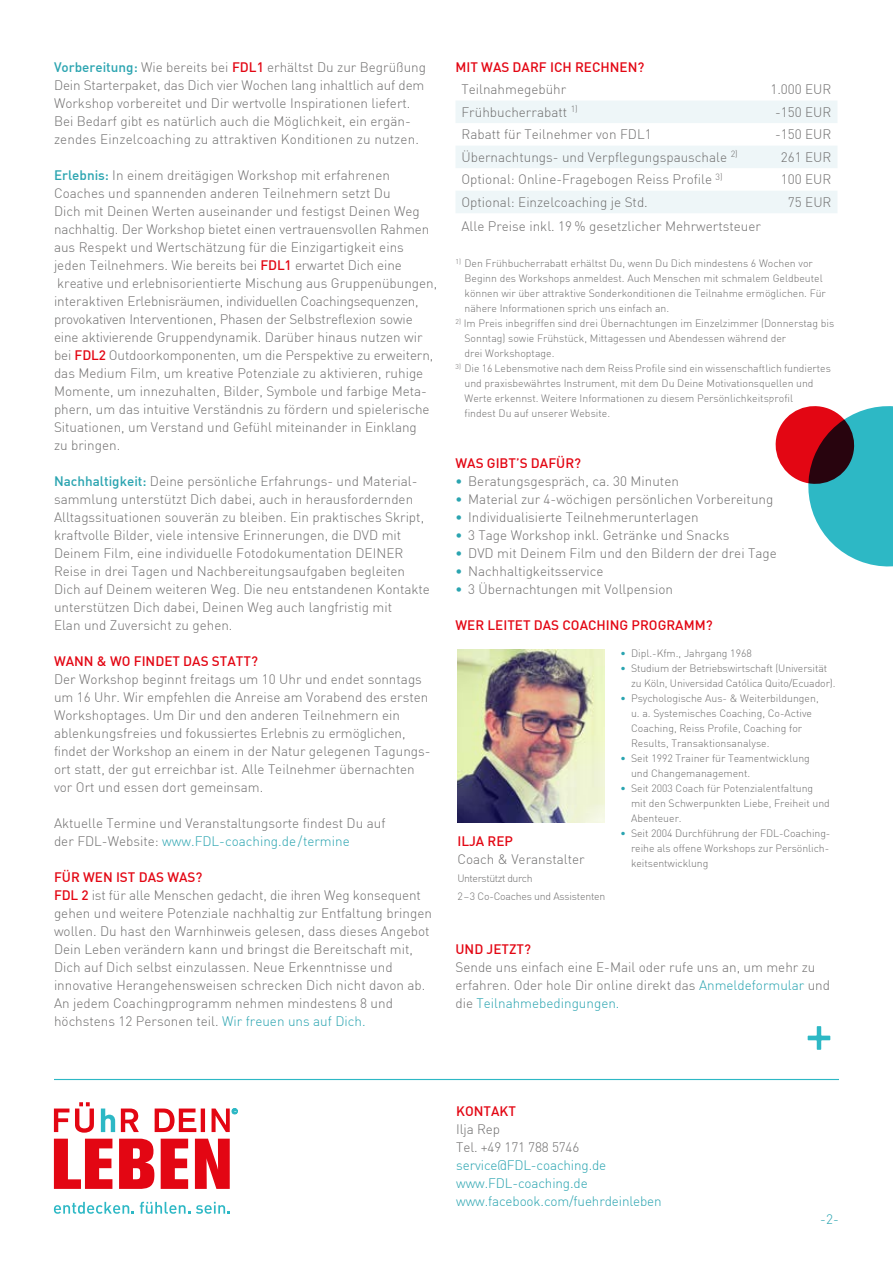
<style>
.page{position:relative;width:893px;height:1263px;background:#fff}
.page>*{position:absolute;margin:0;border:0;box-sizing:border-box;transform-origin:0 0}
.t1{font:300 13.5px/18px "DIN";color:#706f6f}
.t2{font:500 13.5px "DIN";color:#e30613}
.t3{font:300 13.5px/18px "DIN";letter-spacing:-.01em;color:#2aa4b0}
.t4{font:300 10.5px/15px "DIN";color:#706f6f}
.t5{font:300 10.5px/18px "DIN";letter-spacing:-.02em;color:#706f6f}
.s1{font-weight:500;color:#2aa4b0}
.s2{font-weight:500;color:#e30613}
.s3{color:#2aa4b0}
</style>
<div class="page">
<svg style="left:456px;top:101px;width:381px;height:112px"></svg>
<img style="left:457px;top:649px;width:148px;height:173px">
<svg style="left:775px;top:406px;width:118px;height:161px"></svg>
<svg style="left:808px;top:1026px;width:22px;height:24px"></svg>
<hr style="left:54px;top:1079px;width:785px;height:1px;background:#2db8c5">
<svg style="left:54px;top:1202px;width:80px;height:12px"></svg>
<svg style="left:140px;top:1202px;width:50px;height:12px"></svg>
<svg style="left:196px;top:1202px;width:34px;height:12px"></svg>
<svg style="left:54px;top:1139px;width:176px;height:50px"></svg>
<svg style="left:54px;top:1102px;width:184px;height:31px"></svg>
<p class="t1" style="left:54px;top:58px;width:374px"><span class="s1">Vorbereitung:</span> Wie bereits bei <span class="s2">FDL1</span> erhältst Du zur Begrüßung Dein Starterpaket, das Dich vier Wochen lang inhaltlich auf dem Workshop vorbereitet und Dir wertvolle Inspirationen liefert.<br>Bei Bedarf gibt es natürlich auch die Möglichkeit, ein ergän&shy;zendes Einzelcoaching zu attraktiven Konditionen zu nutzen.</p>
<p class="t1" style="left:54px;top:166px;width:385px"><span class="s1">Erlebnis:</span> In einem dreitägigen Workshop mit erfahrenen Coaches und spannenden anderen Teilnehmern setzt Du<br>Dich mit Deinen Werten auseinander und festigst Deinen Weg nachhaltig. Der Workshop bietet einen vertrauensvollen Rahmen aus Respekt und Wertschätzung für die Einzigartigkeit eins jeden Teilnehmers. Wie bereits bei <span class="s2">FDL1</span> erwartet Dich eine kreative und erlebnisorientierte Mischung aus Gruppenübungen, interaktiven Erlebnisräumen, individuellen Coachingsequenzen, provokativen Interventionen, Phasen der Selbstreflexion sowie eine aktivierende Gruppendynamik. Darüber hinaus nutzen wir bei <span class="s2">FDL2</span> Outdoorkomponenten, um die Perspektive zu erweitern, das Medium Film, um kreative Potenziale zu aktivieren, ruhige Momente, um innezuhalten, Bilder, Symbole und farbige Meta&shy;phern, um das intuitive Verständnis zu fördern und spielerische Situationen, um Verstand und Gefühl miteinander in Einklang<br>zu bringen.</p>
<p class="t1" style="left:54px;top:472px;width:377px"><span class="s1">Nachhaltigkeit:</span> Deine persönliche Erfahrungs- und Material&shy;sammlung unterstützt Dich dabei, auch in herausfordernden Alltagssituationen souverän zu bleiben. Ein praktisches Skript, kraftvolle Bilder, viele intensive Erinnerungen, die DVD mit Deinem Film, eine individuelle Fotodokumentation DEINER Reise in drei Tagen und Nachbereitungsaufgaben begleiten Dich auf Deinem weiteren Weg. Die neu entstandenen Kontakte unterstützen Dich dabei, Deinen Weg auch langfristig mit<br>Elan und Zuversicht zu gehen.</p>
<p class="t2" style="left:54px;top:652px;width:205px">WANN &amp; WO FINDET DAS STATT?</p>
<p class="t1" style="left:54px;top:670px;width:378px">Der Workshop beginnt freitags um 10 Uhr und endet sonntags um 16 Uhr. Wir empfehlen die Anreise am Vorabend des ersten Workshoptages. Um Dir und den anderen Teilnehmern ein ablenkungsfreies und fokussiertes Erlebnis zu ermöglichen, findet der Workshop an einem in der Natur gelegenen Tagungs&shy;ort statt, der gut erreichbar ist. Alle Teilnehmer übernachten vor Ort und essen dort gemeinsam.</p>
<p class="t1" style="left:54px;top:814px;width:333px">Aktuelle Termine und Veranstaltungsorte findest Du auf der FDL-Website: <span class="s3">www.FDL-coaching.de/termine</span></p>
<p class="t1" style="left:54px;top:868px;width:379px"><span class="s2">FÜR WEN IST DAS WAS?<br>FDL 2</span> ist für alle Menschen gedacht, die ihren Weg konsequent gehen und weitere Potenziale nachhaltig zur Entfaltung bringen wollen. Du hast den Warnhinweis gelesen, dass dieses Angebot Dein Leben verändern kann und bringst die Bereitschaft mit, Dich auf Dich selbst einzulassen. Neue Erkenntnisse und innovative Herangehensweisen schrecken Dich nicht davon ab.<br>An jedem Coachingprogramm nehmen mindestens 8 und höchstens 12 Personen teil. <span class="s3">Wir freuen uns auf Dich.</span></p>
<p class="t2" style="left:455px;top:58px;width:190px">MIT WAS DARF ICH RECHNEN?</p>
<p class="t1" style="left:461px;top:80px;width:106px">Teilnahmegebü hr</p>
<p class="t1" style="left:770px;top:80px;width:62px">1.000 EUR</p>
<p class="t1" style="left:461px;top:103px;width:118px">Frü hbucherrabatt <sup>1)</sup></p>
<p class="t1" style="left:775px;top:103px;width:58px">-150 EUR</p>
<p class="t1" style="left:461px;top:125px;width:192px">Rabatt für Teilnehmer von FDL1</p>
<p class="t1" style="left:775px;top:125px;width:58px">-150 EUR</p>
<p class="t1" style="left:461px;top:148px;width:278px">Übernachtungs- und Verpflegungspauschale <sup>2)</sup></p>
<p class="t1" style="left:781px;top:148px;width:52px">261 EUR</p>
<p class="t1" style="left:461px;top:170px;width:263px">Optional: Online-Fragebogen Reiss Profile <sup>3)</sup></p>
<p class="t1" style="left:781px;top:170px;width:52px">100 EUR</p>
<p class="t1" style="left:461px;top:193px;width:188px">Optional: Einzelcoaching je Std.</p>
<p class="t1" style="left:788px;top:193px;width:45px">75 EUR</p>
<p class="t1" style="left:461px;top:217px;width:301px">Alle Preise inkl. 19 % gesetzlicher Mehrwertsteuer</p>
<p class="t4" style="left:464px;top:256px;width:363px;text-indent:-9px"><sup>1)</sup> Den Frü hbucherrabatt erhältst Du, wenn Du Dich mindestens 6 Wochen vor Beginn des Workshops anmeldest. Auch Menschen mit schmalem Geldbeutel können wir ü ber attraktive Sonderkonditionen die Teilnahme ermöglichen. Fü r nähere Informationen sprich uns einfach an.</p>
<p class="t4" style="left:464px;top:316px;width:371px;text-indent:-9px"><sup>2)</sup> Im Preis inbegriffen sind drei Übernachtungen im Einzelzimmer (Donnerstag bis<br>Sonntag) sowie Frühstück, Mittagessen und Abendessen während der<br>drei Workshoptage.</p>
<p class="t4" style="left:464px;top:361px;width:368px;text-indent:-9px"><sup>3)</sup> Die 16 Lebensmotive nach dem Reiss Profile sind ein wissenschaftlich fundiertes und praxisbewährtes Instrument, mit dem Du Deine Motivationsquellen und Werte erkennst. Weitere Informationen zu diesem Persönlichkeitsprofil<br>findest Du auf unserer Website.</p>
<p class="t2" style="left:455px;top:455px;width:127px">WAS GIBT’S DAFÜR?</p>
<p class="t1" style="left:455px;top:472px;width:225px"><span class="s1">•</span> Beratungsgespräch, ca. 30 Minuten</p>
<p class="t1" style="left:455px;top:490px;width:319px"><span class="s1">•</span> Material zur 4-wöchigen persönlichen Vorbereitung</p>
<p class="t1" style="left:455px;top:508px;width:245px"><span class="s1">•</span> Individualisierte Teilnehmerunterlagen</p>
<p class="t1" style="left:455px;top:526px;width:276px"><span class="s1">•</span> 3 Tage Workshop inkl. Getränke und Snacks</p>
<p class="t1" style="left:455px;top:544px;width:323px"><span class="s1">•</span> DVD mit Deinem Film und den Bildern der drei Tage</p>
<p class="t1" style="left:455px;top:562px;width:150px"><span class="s1">•</span> Nachhaltigkeitsservice</p>
<p class="t1" style="left:455px;top:580px;width:219px"><span class="s1">•</span> 3 Übernachtungen mit Vollpension</p>
<p class="t2" style="left:455px;top:616px;width:259px">WER LEITET DAS COACHING PROGRAMM?</p>
<p class="t2" style="left:457px;top:833px;width:57px">ILJA REP</p>
<p class="t1" style="left:457px;top:850px;width:129px">Coach &amp; Veranstalter</p>
<p class="t5" style="left:457px;top:869px;width:150px">Unterstützt durch<br>2–3 Co-Coaches und Assistenten</p>
<p class="t4" style="left:620px;top:646px;width:133px"><span class="s1">•</span> Dipl.-Kfm., Jahrgang 1968</p>
<p class="t4" style="left:631px;top:661px;width:206px;text-indent:-11px"><span class="s1">•</span> Studium der Betriebswirtschaft (Universität zu Köln, Universidad Católica Quito/Ecuador).</p>
<p class="t4" style="left:631px;top:691px;width:189px;text-indent:-11px"><span class="s1">•</span> Psychologische Aus- &amp; Weiterbildungen, u. a. Systemisches Coaching, Co-Active Coaching, Reiss Profile, Coaching for Results, Transaktionsanalyse.</p>
<p class="t4" style="left:631px;top:751px;width:180px;text-indent:-11px"><span class="s1">•</span> Seit 1992 Trainer für Teamentwicklung und Changemanagement.</p>
<p class="t4" style="left:631px;top:781px;width:200px;text-indent:-11px"><span class="s1">•</span> Seit 2003 Coach für Potenzialentfaltung mit den Schwerpunkten Liebe, Freiheit und<br>Abenteuer.</p>
<p class="t4" style="left:631px;top:826px;width:201px;text-indent:-11px"><span class="s1">•</span> Seit 2004 Durchführung der FDL-Coaching&shy;reihe als offene Workshops zur Persönlich&shy;keitsentwicklung</p>
<p class="t2" style="left:455px;top:940px;width:77px">UND JETZT?</p>
<p class="t1" style="left:455px;top:958px;width:376px">Sende uns einfach eine E-Mail oder rufe uns an, um mehr zu erfahren. Oder hole Dir online direkt das <span class="s3">Anmeldeformular</span> und die <span class="s3">Teilnahmebedingungen.</span></p>
<p class="t2" style="left:456px;top:1103px;width:61px">KONTAKT</p>
<p class="t1" style="left:456px;top:1120px;width:125px">Ilja Rep<br>Tel. +49 171 788 5746</p>
<p class="t3" style="left:456px;top:1156px;width:207px">service@FDL-coaching.de www.FDL-coaching.de www.facebook.com/fuehrdeinleben</p>
<p class="t3" style="left:820px;top:1210px;width:20px">-2-</p>
</div>
